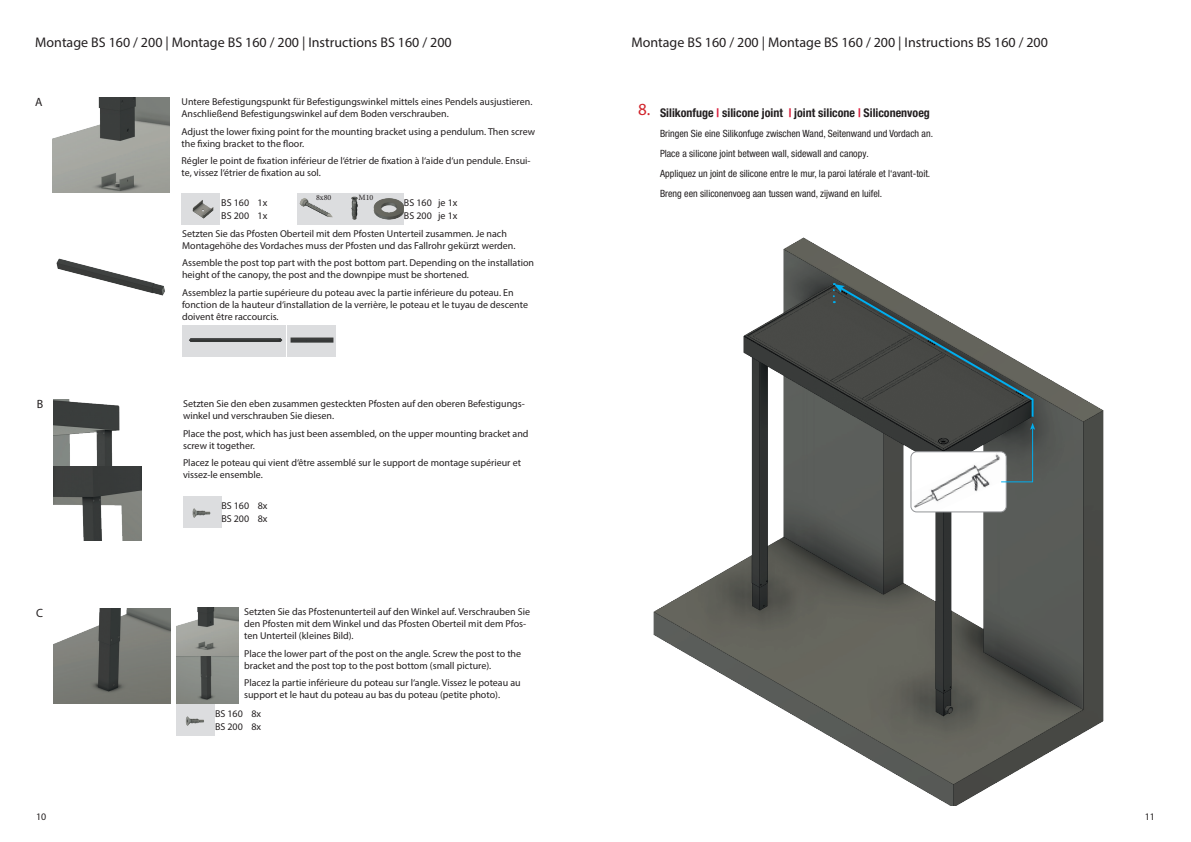
<style>
.page{position:relative;width:1191px;height:842px;background:#fff}
.page>*{position:absolute;margin:0;border:0;box-sizing:border-box;transform-origin:0 0}
.t1{font:17px "Myriad Pro";color:#d1232a}
.t2{font:14px "Myriad Pro";color:#231f20}
.t3{font:700 condensed 12px "Helvetica Neue LT Pro";color:#231f20}
.t4{font:12px "Myriad Pro";color:#231f20}
.t5{font:10px/12px "Myriad Pro";color:#231f20}
.t6{font:condensed 10px/20.1px "Helvetica Neue LT Pro";color:#231f20}
.t7{font:8px "Minion Pro";color:#231f20}
.s1{color:#da1f3d}
</style>
<div class="page">
<img style="left:54px;top:400px;width:88px;height:140px">
<img style="left:183px;top:496px;width:38px;height:32px">
<img style="left:176px;top:608px;width:62px;height:96px">
<img style="left:53px;top:608px;width:117px;height:96px">
<img style="left:177px;top:704px;width:38px;height:32px">
<img style="left:653px;top:237px;width:451px;height:569px">
<img style="left:52px;top:98px;width:118px;height:95px">
<div style="left:182px;top:193px;width:38px;height:32px;background:#dcdddf"></div>
<img style="left:192px;top:200px;width:22px;height:19px">
<img style="left:56px;top:258px;width:109px;height:38px">
<img style="left:182px;top:325px;width:104px;height:31px">
<img style="left:288px;top:325px;width:48px;height:31px">
<div style="left:297px;top:193px;width:38px;height:32px;background:#dcdddf"></div>
<img style="left:299px;top:198px;width:34px;height:20px">
<div style="left:335px;top:193px;width:38px;height:32px;background:#dcdddf"></div>
<img style="left:351px;top:196px;width:7px;height:24px">
<div style="left:373px;top:193px;width:31px;height:32px;background:#dcdddf"></div>
<img style="left:373px;top:198px;width:31px;height:21px">
<svg style="left:833px;top:283px;width:202px;height:134px"></svg>
<img style="left:911px;top:452px;width:95px;height:60px">
<div style="left:910px;top:451px;width:96px;height:61px;border:1px solid #939598;border-radius:6px"></div>
<svg style="left:1000px;top:423px;width:35px;height:60px;background:#555f60"></svg>
<h2 class="t2" style="left:35px;top:34px;width:418px">Montage BS 160 / 200 | Montage BS 160 / 200 | Instructions BS 160 / 200</h2>
<p class="t4" style="left:35px;top:95px;width:9px">A</p>
<p class="t5" style="left:182px;top:95px;width:352px">Untere Befestigungspunkt für Befestigungswinkel mittels eines Pendels ausjustieren.<br>Anschließend Befestigungswinkel auf dem Boden verschrauben.</p>
<p class="t5" style="left:182px;top:125px;width:355px">Adjust the lower fixing point for the mounting bracket using a pendulum. Then screw the fixing bracket to the floor.</p>
<p class="t5" style="left:182px;top:155px;width:350px">Régler le point de fixation inférieur de l‘étrier de fixation à l‘aide d‘un pendule. Ensui&shy;te, vissez l‘étrier de fixation au sol.</p>
<p class="t5" style="left:221px;top:196px;width:48px;line-height:13.2px">BS 160 1x<br>BS 200 1x</p>
<p class="t5" style="left:182px;top:227px;width:335px">Setzten Sie das Pfosten Oberteil mit dem Pfosten Unterteil zusammen. Je nach<br>Montagehöhe des Vordaches muss der Pfosten und das Fallrohr gekürzt werden.</p>
<p class="t5" style="left:182px;top:257px;width:353px">Assemble the post top part with the post bottom part. Depending on the installation height of the canopy, the post and the downpipe must be shortened.</p>
<p class="t5" style="left:182px;top:287px;width:347px">Assemblez la partie supérieure du poteau avec la partie inférieure du poteau. En fonction de la hauteur d‘installation de la verrière, le poteau et le tuyau de descente doivent être raccourcis.</p>
<p class="t7" style="left:316px;top:192px;width:17px">8x80</p>
<p class="t7" style="left:358px;top:192px;width:16px">M10</p>
<p class="t5" style="left:404px;top:196px;width:55px;line-height:13.2px">BS 160 je 1x<br>BS 200 je 1x</p>
<p class="t4" style="left:37px;top:397px;width:8px">B</p>
<p class="t5" style="left:183px;top:397px;width:343px">Setzten Sie den eben zusammen gesteckten Pfosten auf den oberen Befestigungs&shy;winkel und verschrauben Sie diesen.</p>
<p class="t5" style="left:183px;top:427px;width:347px">Place the post, which has just been assembled, on the upper mounting bracket and screw it together.</p>
<p class="t5" style="left:183px;top:457px;width:339px">Placez le poteau qui vient d‘être assemblé sur le support de montage supérieur et vissez-le ensemble.</p>
<p class="t5" style="left:221px;top:498px;width:48px;line-height:13.2px">BS 160 8x<br>BS 200 8x</p>
<p class="t4" style="left:36px;top:605px;width:8px">C</p>
<p class="t5" style="left:244px;top:605px;width:287px">Setzten Sie das Pfostenunterteil auf den Winkel auf. Verschrauben Sie den Pfosten mit dem Winkel und das Pfosten Oberteil mit dem Pfos&shy;ten Unterteil (kleines Bild).</p>
<p class="t5" style="left:244px;top:647px;width:278px">Place the lower part of the post on the angle. Screw the post to the bracket and the post top to the post bottom (small picture).</p>
<p class="t5" style="left:244px;top:677px;width:278px">Placez la partie inférieure du poteau sur l‘angle. Vissez le poteau au support et le haut du poteau au bas du poteau (petite photo).</p>
<p class="t5" style="left:215px;top:707px;width:48px;line-height:13.2px">BS 160 8x<br>BS 200 8x</p>
<h2 class="t2" style="left:631px;top:34px;width:418px">Montage BS 160 / 200 | Montage BS 160 / 200 | Instructions BS 160 / 200</h2>
<h1 class="t1" style="left:638px;top:99px;width:14px">8.</h1>
<p class="t3" style="left:660px;top:105px;width:271px">Silikonfuge <span class="s1">|</span> silicone joint <span class="s1">|</span> joint silicone <span class="s1">|</span> Siliconenvoeg</p>
<p class="t6" style="left:660px;top:123px;width:275px">Bringen Sie eine Silikonfuge zwischen Wand, Seitenwand und Vordach an.<br>Place a silicone joint between wall, sidewall and canopy.<br>Appliquez un joint de silicone entre le mur, la paroi latérale et l‘avant-toit.<br>Breng een siliconenvoeg aan tussen wand, zijwand en luifel.</p>
<p class="t5" style="left:36px;top:811px;width:12px">10</p>
<p class="t5" style="left:1144px;top:811px;width:12px">11</p>
</div>
